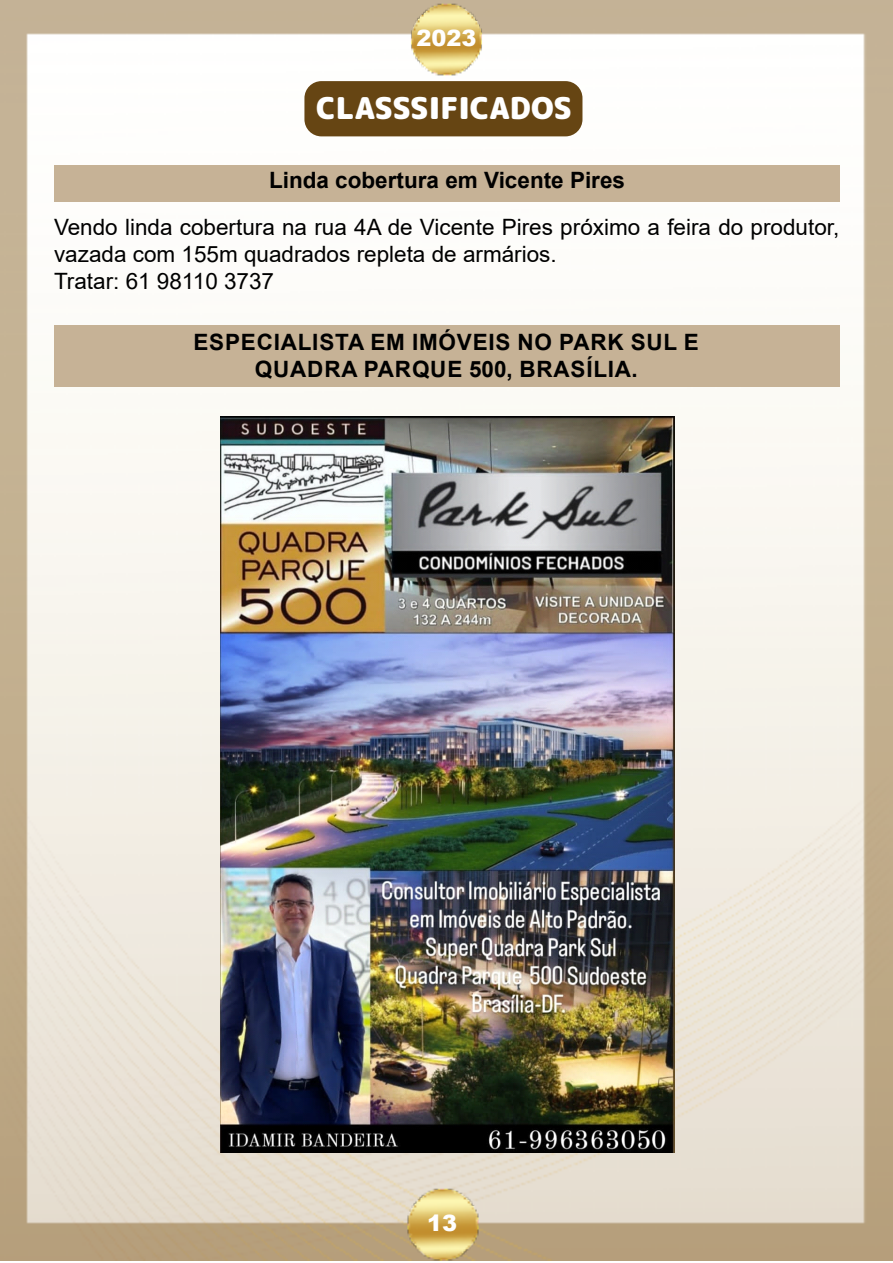
<style>
.page{position:relative;width:893px;height:1263px;background:#fff}
.page>*{position:absolute;margin:0;border:0;box-sizing:border-box;transform-origin:0 0}
.t1{font:900 30px "Rounded Mplus 1 c";color:#fff}
.t2{font:22.5px/27px "Arial";color:#000}
.t3{font:700 22.5px/27px "Arial";letter-spacing:.035em;color:#000;text-align:center}
.t4{font:700 22.5px "Arial";color:#000}
.t5{font:900 22.5px "Arial";color:#fff}
</style>
<div class="page">
<img style="left:0;top:81px;width:893px;height:1179px">
<img style="left:0;top:1166px;width:890px;height:95px">
<img style="left:0;top:0;width:893px;height:81px">
<div style="left:304px;top:81px;width:278px;height:55px;background:#664513;border-radius:17px"></div>
<div style="left:55px;top:165px;width:785px;height:36px;background:#c6b296"></div>
<div style="left:54px;top:325px;width:785px;height:62px;background:#c6b296"></div>
<img style="left:220px;top:417px;width:454px;height:736px">
<p class="t5" style="left:416px;top:21px;width:62px">2023</p>
<h1 class="t1" style="left:316px;top:87px;width:257px">CLASSSIFICADOS</h1>
<p class="t4" style="left:269px;top:164px;width:357px">Linda cobertura em Vicente Pires</p>
<p class="t2" style="left:54px;top:214px;width:787px">Vendo linda cobertura na rua 4A de Vicente Pires próximo a feira do produtor, vazada com 155m quadrados repleta de armários.<br>Tratar: 61 98110 3737</p>
<p class="t3" style="left:193px;top:329px;width:507px">ESPECIALISTA EM IMÓVEIS NO PARK SUL E<br>QUADRA PARQUE 500, BRASÍLIA.</p>
<p class="t5" style="left:427px;top:1207px;width:32px">13</p>
</div>
